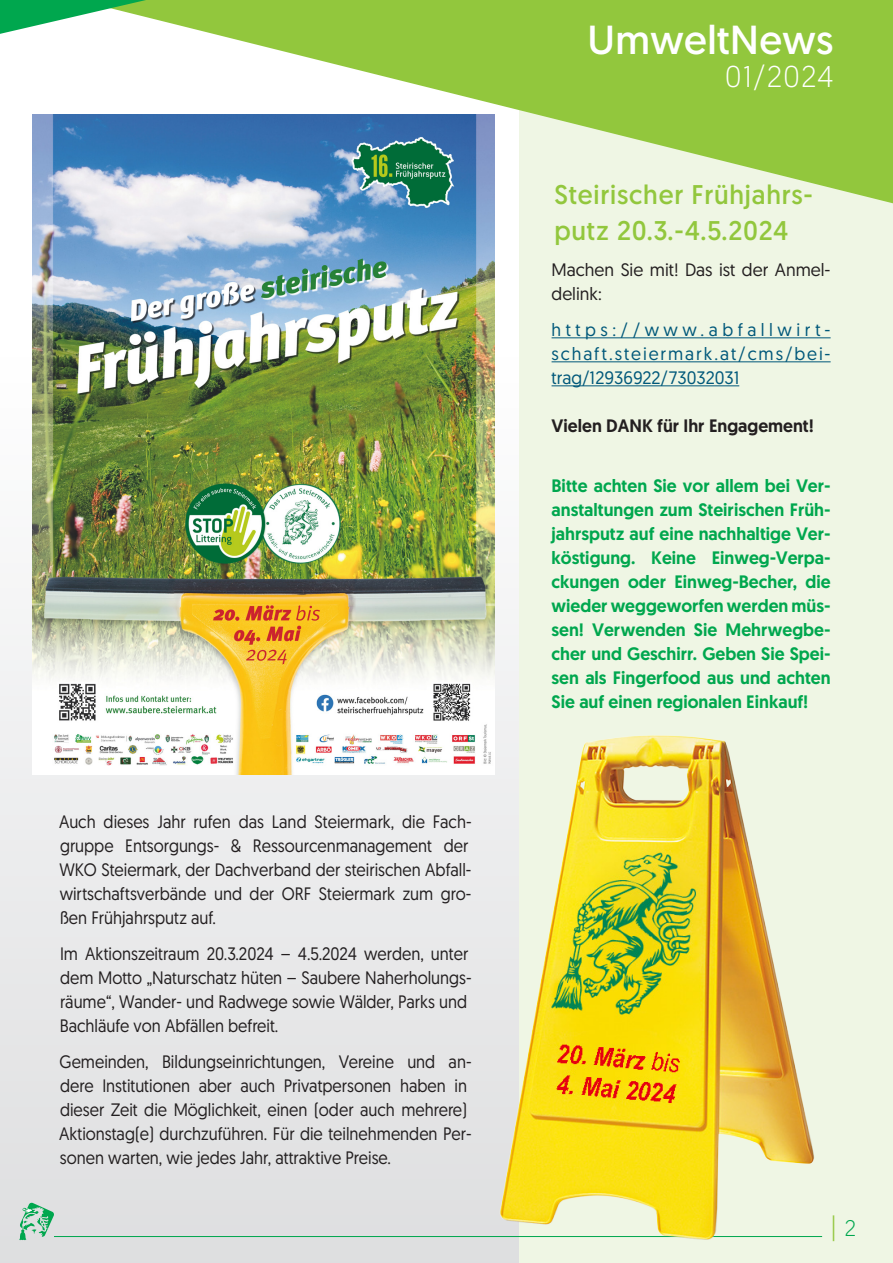
<style>
.page{position:relative;width:893px;height:1263px;background:#fff}
.page>*{position:absolute;margin:0;border:0;box-sizing:border-box;transform-origin:0 0}
.t1{font:40.5px "Geomanist";letter-spacing:.01em;color:#fff}
.t2{font:300 30px "Geomanist";letter-spacing:.05em;color:#fff}
.t3{font:27px/36px "Geomanist";letter-spacing:.03em;color:#92c73d}
.t4{font:300 27px "Geomanist";color:#92c73d}
.t5{font:18px/24px "Geomanist";color:#231f20;scale:.91 1}
.t6{font:500 18px/24px "Geomanist";color:#00a74e;text-align:justify}
.t7{font:18px/24px "Geomanist";letter-spacing:.11em;color:#00587a;text-align:justify}
.t8{font:18px/24px "Geomanist";color:#231f20}
.t9{font:500 18px "Geomanist";color:#231f20}
.s1{font-size:22.5px;color:#00a74e}
</style>
<div class="page">
<div style="left:0;top:357px;width:893px;height:906px;background:linear-gradient(to bottom,#fefefe,#dddedf)"></div>
<div style="left:519px;top:96px;width:374px;height:1167px;background:#eff6e4"></div>
<svg style="left:393px;top:0;width:500px;height:204px;fill:#92c73d"></svg>
<hr style="left:54px;top:1236px;width:768px;height:1px;background:#00a74e">
<hr style="left:552px;top:337px;width:279px;height:1px;background:#00587a">
<hr style="left:552px;top:361px;width:279px;height:1px;background:#00587a">
<hr style="left:552px;top:385px;width:187px;height:1px;background:#00587a">
<img style="left:393px;top:114px;width:102px;height:660px">
<img style="left:472px;top:726px;width:351px;height:522px">
<img style="left:0;top:0;width:393px;height:1260px">
<p class="t5" style="left:59px;top:809px;width:455px">Auch dieses Jahr rufen das Land Steiermark, die Fach&shy;gruppe Entsorgungs- &amp; Ressourcenmanagement der WKO Steiermark, der Dachverband der steirischen Abfall&shy;wirtschaftsverbände und der ORF Steiermark zum gro&shy;ßen Frühjahrsputz auf.</p>
<p class="t5" style="left:60px;top:941px;width:454px">Im Aktionszeitraum 20.3.2024 – 4.5.2024 werden, unter dem Motto „Naturschatz hüten – Saubere Naherholungs&shy;räume“, Wander- und Radwege sowie Wälder, Parks und Bachläufe von Abfällen befreit.</p>
<p class="t5" style="left:59px;top:1049px;width:455px">Gemeinden, Bildungseinrichtungen, Vereine und an&shy;dere Institutionen aber auch Privatpersonen haben in dieser Zeit die Möglichkeit, einen (oder auch mehrere)<br>Aktionstag(e) durchzuführen. Für die teilnehmenden Per&shy;sonen warten, wie jedes Jahr, attraktive Preise.</p>
<h1 class="t1" style="left:587px;top:14px;width:247px">UmweltNews</h1>
<h2 class="t2" style="left:725px;top:57px;width:110px">01/2024</h2>
<h3 class="t3" style="left:554px;top:176px;width:260px">Steirischer Frühjahrs&shy;putz 20.3.-4.5.2024</h3>
<p class="t8" style="left:552px;top:257px;width:280px">Machen Sie mit! Das ist der Anmel&shy;delink:</p>
<p class="t7" style="left:552px;top:317px;width:281px">https://www.abfallwirt&shy;schaft.steiermark.at/cms/bei&shy;trag/12936922/73032031</p>
<p class="t9" style="left:552px;top:414px;width:264px">Vielen DANK für Ihr Engagement!</p>
<p class="t6" style="left:552px;top:473px;width:281px">Bitte achten Sie vor allem bei Ver&shy;anstaltungen zum Steirischen Früh&shy;jahrsputz auf eine nachhaltige Ver&shy;köstigung. Keine Einweg-Verpa&shy;ckungen oder Einweg-Becher, die wieder weggeworfen werden müs&shy;sen! Verwenden Sie Mehrwegbe&shy;cher und Geschirr. Geben Sie Spei&shy;sen als Fingerfood aus und achten Sie auf einen regionalen Einkauf!</p>
<h3 class="t4" style="left:831px;top:1209px;width:27px">| <span class="s1">2</span></h3>
</div>
